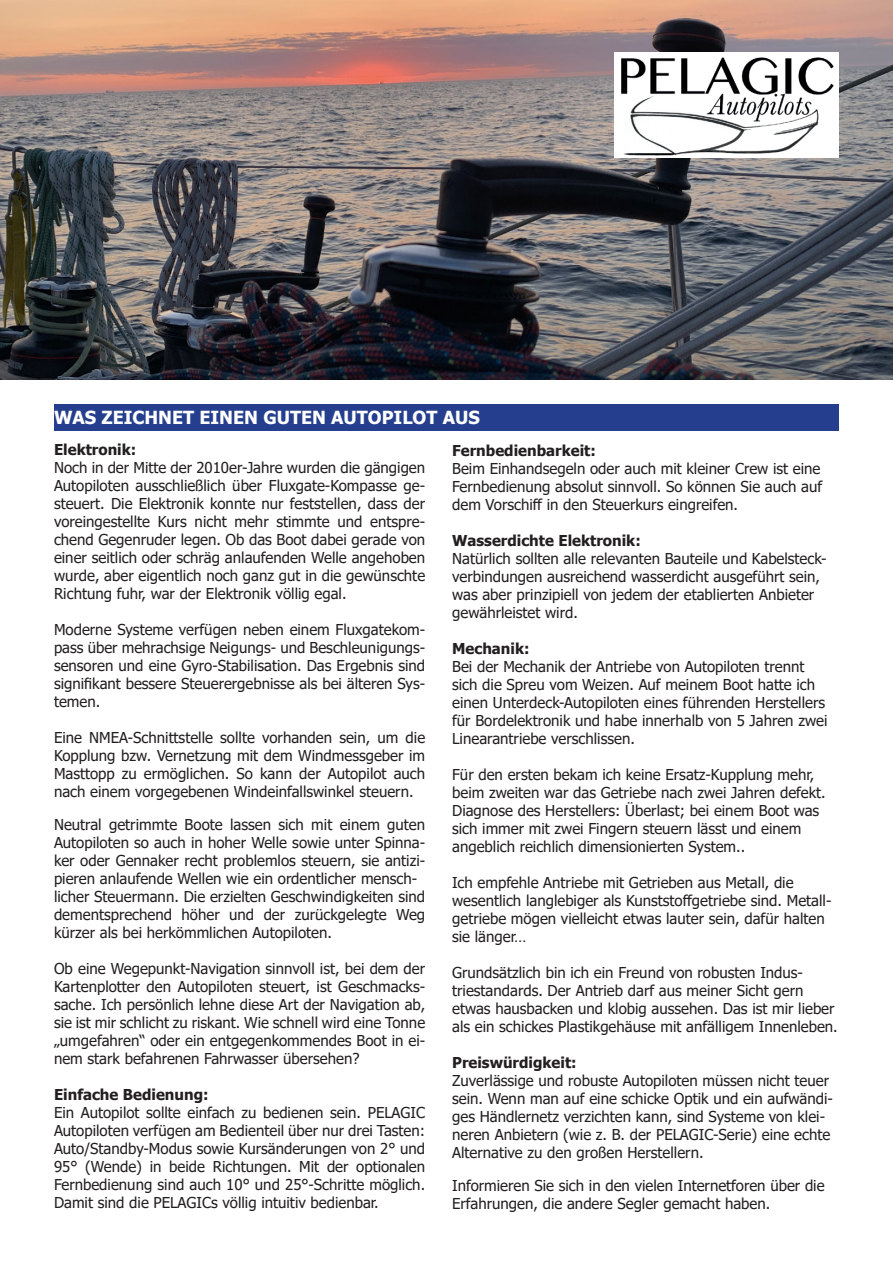
<style>
.page{position:relative;width:893px;height:1263px;background:#fff}
.page>*{position:absolute;margin:0;border:0;box-sizing:border-box;transform-origin:0 0}
.t1{font:700 18px "Tahoma";color:#fff}
.t2{font:15px/18px "Tahoma";color:#231f20}
.t3{font:700 15px "Tahoma";color:#231f20}
</style>
<div class="page">
<div style="left:54px;top:404px;width:785px;height:27px;background:#253f8e"></div>
<img style="left:0;top:0;width:893px;height:379px">
<img style="left:614px;top:53px;width:225px;height:104px">
<p class="t1" style="left:54px;top:404px;width:427px">WAS ZEICHNET EINEN GUTEN AUTOPILOT AUS</p>
<p class="t3" style="left:54px;top:439px;width:84px">Elektronik:</p>
<p class="t2" style="left:54px;top:459px;width:373px;text-align:justify">Noch in der Mitte der 2010er-Jahre wurden die gängigen Autopiloten ausschließlich über Fluxgate-Kompasse ge&shy;steuert. Die Elektronik konnte nur feststellen, dass der voreingestellte Kurs nicht mehr stimmte und entspre&shy;chend Gegenruder legen. Ob das Boot dabei gerade von einer seitlich oder schräg anlaufenden Welle angehoben wurde, aber eigentlich noch ganz gut in die gewünschte Richtung fuhr, war der Elektronik völlig egal.</p>
<p class="t2" style="left:54px;top:621px;width:373px;text-align:justify">Moderne Systeme verfügen neben einem Fluxgatekom&shy;pass über mehrachsige Neigungs- und Beschleunigungs&shy;sensoren und eine Gyro-Stabilisation. Das Ergebnis sind signifikant bessere Steuerergebnisse als bei älteren Sys&shy;temen.</p>
<p class="t2" style="left:54px;top:729px;width:373px;text-align:justify">Eine NMEA-Schnittstelle sollte vorhanden sein, um die Kopplung bzw. Vernetzung mit dem Windmessgeber im Masttopp zu ermöglichen. So kann der Autopilot auch nach einem vorgegebenen Windeinfallswinkel steuern.</p>
<p class="t2" style="left:54px;top:816px;width:373px">Neutral getrimmte Boote lassen sich mit einem guten Autopiloten so auch in hoher Welle sowie unter Spinna&shy;ker oder Gennaker recht problemlos steuern, sie antizi&shy;pieren anlaufende Wellen wie ein ordentlicher mensch&shy;licher Steuermann. Die erzielten Geschwindigkeiten sind dementsprechend höher und der zurückgelegte Weg kürzer als bei herkömmlichen Autopiloten.</p>
<p class="t2" style="left:54px;top:960px;width:373px;text-align:justify">Ob eine Wegepunkt-Navigation sinnvoll ist, bei dem der Kartenplotter den Autopiloten steuert, ist Geschmacks&shy;sache. Ich persönlich lehne diese Art der Navigation ab, sie ist mir schlicht zu riskant. Wie schnell wird eine Tonne „umgefahren“ oder ein entgegenkommendes Boot in ei&shy;nem stark befahrenen Fahrwasser übersehen?</p>
<p class="t3" style="left:54px;top:1084px;width:156px">Einfache Bedienung:</p>
<p class="t2" style="left:54px;top:1104px;width:373px;text-align:justify">Ein Autopilot sollte einfach zu bedienen sein. PELAGIC Autopiloten verfügen am Bedienteil über nur drei Tasten:<br>Auto/Standby-Modus sowie Kursänderungen von 2° und 95° (Wende) in beide Richtungen. Mit der optionalen Fernbedienung sind auch 10° und 25°-Schritte möglich.<br>Damit sind die PELAGICs völlig intuitiv bedienbar.</p>
<p class="t3" style="left:452px;top:440px;width:145px">Fernbedienbarkeit:</p>
<p class="t2" style="left:452px;top:460px;width:372px;text-align:justify">Beim Einhandsegeln oder auch mit kleiner Crew ist eine Fernbedienung absolut sinnvoll. So können Sie auch auf dem Vorschiff in den Steuerkurs eingreifen.</p>
<p class="t3" style="left:452px;top:530px;width:190px">Wasserdichte Elektronik:</p>
<p class="t2" style="left:452px;top:550px;width:376px">Natürlich sollten alle relevanten Bauteile und Kabelsteck&shy;verbindungen ausreichend wasserdicht ausgeführt sein, was aber prinzipiell von jedem der etablierten Anbieter gewährleistet wird.</p>
<p class="t3" style="left:452px;top:638px;width:79px">Mechanik:</p>
<p class="t2" style="left:452px;top:658px;width:377px">Bei der Mechanik der Antriebe von Autopiloten trennt sich die Spreu vom Weizen. Auf meinem Boot hatte ich einen Unterdeck-Autopiloten eines führenden Herstellers für Bordelektronik und habe innerhalb von 5 Jahren zwei Linearantriebe verschlissen.</p>
<p class="t2" style="left:452px;top:766px;width:375px">Für den ersten bekam ich keine Ersatz-Kupplung mehr, beim zweiten war das Getriebe nach zwei Jahren defekt.<br>Diagnose des Herstellers: Überlast; bei einem Boot was sich immer mit zwei Fingern steuern lässt und einem angeblich reichlich dimensionierten System..</p>
<p class="t2" style="left:452px;top:874px;width:381px">Ich empfehle Antriebe mit Getrieben aus Metall, die wesentlich langlebiger als Kunststoffgetriebe sind. Metall&shy;getriebe mögen vielleicht etwas lauter sein, dafür halten sie länger…</p>
<p class="t2" style="left:452px;top:964px;width:387px">Grundsätzlich bin ich ein Freund von robusten Indus&shy;triestandards. Der Antrieb darf aus meiner Sicht gern etwas hausbacken und klobig aussehen. Das ist mir lieber als ein schickes Plastikgehäuse mit anfälligem Innenleben.</p>
<p class="t3" style="left:452px;top:1052px;width:126px">Preiswürdigkeit:</p>
<p class="t2" style="left:452px;top:1072px;width:382px">Zuverlässige und robuste Autopiloten müssen nicht teuer sein. Wenn man auf eine schicke Optik und ein aufwändi&shy;ges Händlernetz verzichten kann, sind Systeme von klei&shy;neren Anbietern (wie z. B. der PELAGIC-Serie) eine echte Alternative zu den großen Herstellern.</p>
<p class="t2" style="left:452px;top:1177px;width:374px">Informieren Sie sich in den vielen Internetforen über die<br>Erfahrungen, die andere Segler gemacht haben.</p>
</div>
